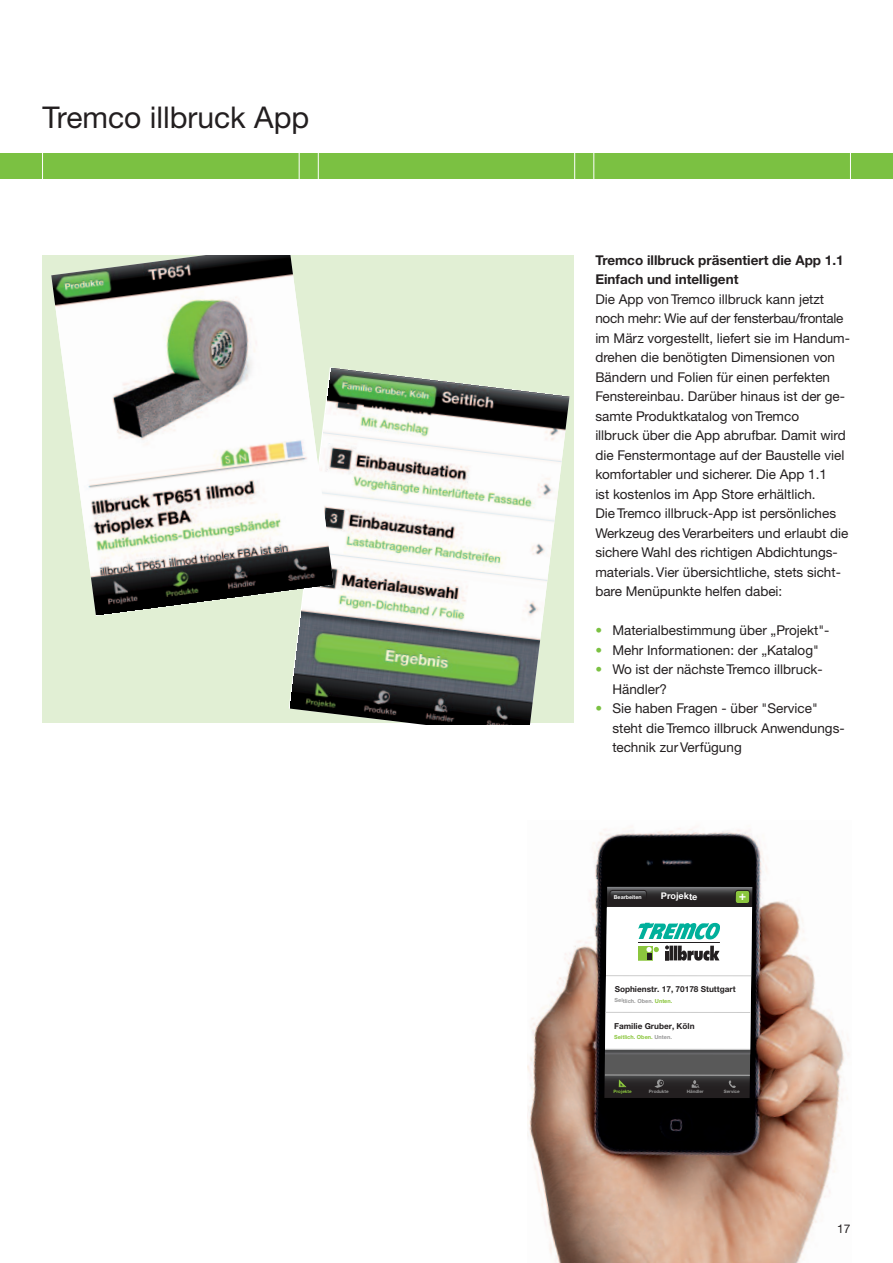
<style>
.page{position:relative;width:893px;height:1263px;background:#fff}
.page>*{position:absolute;margin:0;border:0;box-sizing:border-box;transform-origin:0 0}
.t1{font:30px "Helvetica Neue LT";color:#231f20}
.t2{font:13.5px/19.5px "Helvetica Neue CE";color:#231f20}
.t3{font:700 13.5px/19.5px "Helvetica Neue LT";color:#231f20}
.t4{font:12.45px "Helvetica Neue Bold+MALOPY";color:#fff}
.t5{font:12px "Helvetica Neue LT";color:#231f20}
.t6{font:9.15px "Helvetica Neue Bold+MALOPY";color:#fff}
.t7{font:8.25px "Helvetica Neue Bold+MALOPY";letter-spacing:-.005em;color:#231f20}
.t8{font:5.55px "Helvetica Neue Bold+MALOPY";letter-spacing:-.005em;color:#999}
.t9{font:5.55px "Helvetica Neue Bold+MALOPY";letter-spacing:-.005em;color:#8bc63e}
.t10{font:5.4px "Helvetica Neue Bold+MALOPY";letter-spacing:-.005em;color:#fff}
.t11{font:4.5px "Helvetica Neue Bold+MALOPY";letter-spacing:-.005em;color:#999}
.t12{font:4.5px "Helvetica Neue Bold+MALOPY";letter-spacing:.005em;color:#8bc63e}
.s1{font-family:"Helvetica Neue LT";color:#7bc142}
.s2{color:#8bc63e}
.s3{color:#999}
</style>
<div class="page">
<div style="left:0;top:153px;width:893px;height:26px;background:#7bc142"></div>
<hr style="left:42px;top:147px;width:1px;height:47px;background:#fff">
<hr style="left:299px;top:147px;width:1px;height:47px;background:#fff">
<hr style="left:318px;top:147px;width:1px;height:48px;background:#fff">
<hr style="left:574px;top:145px;width:1px;height:47px;background:#fff">
<hr style="left:594px;top:145px;width:1px;height:48px;background:#fff">
<hr style="left:850px;top:145px;width:1px;height:47px;background:#fff">
<div style="left:43px;top:255px;width:531px;height:468px;background:#e1efd4"></div>
<img style="left:291px;top:369px;width:279px;height:356px">
<img style="left:51px;top:255px;width:282px;height:360px">
<img style="left:528px;top:827px;width:320px;height:436px">
<div style="left:605px;top:1049px;width:145px;height:26px;background:#595959"></div>
<img style="left:605px;top:1050px;width:145px;height:4px">
<hr style="left:605px;top:1049px;width:145px;height:1px;background:#ccc">
<svg style="left:605px;top:887px;width:147px;height:162px"></svg>
<svg style="left:610px;top:890px;width:37px;height:13px"></svg>
<div style="left:610px;top:890px;width:37px;height:14px;border:1px solid #231f20;border-radius:3px"></div>
<div style="left:735px;top:890px;width:15px;height:13px;background:#8bc63e;border-radius:3px"></div>
<div style="left:735px;top:890px;width:15px;height:14px;border:1px solid #231f20;border-radius:3px"></div>
<svg style="left:604px;top:1075px;width:146px;height:23px;background:#312f2f"></svg>
<h1 class="t1" style="left:43px;top:106px;width:268px">Tremco illbruck App</h1>
<p class="t3" style="left:595px;top:251px;width:250px">Tremco illbruck präsentiert die App 1.1<br>Einfach und intelligent</p>
<p class="t2" style="left:595px;top:291px;width:256px">Die App von Tremco illbruck kann jetzt noch mehr: Wie auf der fensterbau/frontale im März vorgestellt, liefert sie im Handum&shy;drehen die benötigten Dimensionen von Bändern und Folien für einen perfekten Fenstereinbau. Darüber hinaus ist der ge&shy;samte Produktkatalog von Tremco<br>illbruck über die App abrufbar. Damit wird die Fenstermontage auf der Baustelle viel komfortabler und sicherer. Die App 1.1<br>ist kostenlos im App Store erhältlich.<br>Die Tremco illbruck-App ist persönliches Werkzeug des Verarbeiters und erlaubt die sichere Wahl des richtigen Abdichtungs&shy;materials.Vier übersichtliche, stets sicht&shy;bare Menüpunkte helfen dabei:</p>
<p class="t2" style="left:595px;top:622px;width:236px"><span class="s1">•</span> Materialbestimmung über „Projekt"-</p>
<p class="t2" style="left:595px;top:642px;width:225px"><span class="s1">•</span> Mehr Informationen: der „Katalog"</p>
<p class="t2" style="left:612px;top:661px;width:212px;text-indent:-17px"><span class="s1">•</span> Wo ist der nächste Tremco illbruck-<br>Händler?</p>
<p class="t2" style="left:612px;top:700px;width:234px;text-indent:-17px"><span class="s1">•</span> Sie haben Fragen - über "Service" steht die Tremco illbruck Anwendungs&shy;technik zurVerfügung</p>
<p class="t10" style="left:614px;top:895px;width:29px">Bearbeiten</p>
<p class="t6" style="left:661px;top:893px;width:38px">Projekte</p>
<p class="t4" style="left:739px;top:891px;width:9px">+</p>
<p class="t7" style="left:615px;top:986px;width:122px">Sophienstr. 17, 70178 Stuttgart</p>
<p class="t8" style="left:614px;top:998px;width:59px">Seitlich. Oben. <span class="s2">Unten.</span></p>
<p class="t7" style="left:614px;top:1023px;width:82px">Familie Gruber, Köln</p>
<p class="t9" style="left:614px;top:1035px;width:59px">Seitlich. Oben. <span class="s3">Unten.</span></p>
<p class="t12" style="left:613px;top:1090px;width:20px">Projekte</p>
<p class="t11" style="left:649px;top:1090px;width:21px">Produkte</p>
<p class="t11" style="left:687px;top:1090px;width:18px">Händler</p>
<p class="t11" style="left:724px;top:1090px;width:18px">Service</p>
<p class="t5" style="left:837px;top:1225px;width:15px">17</p>
</div>
